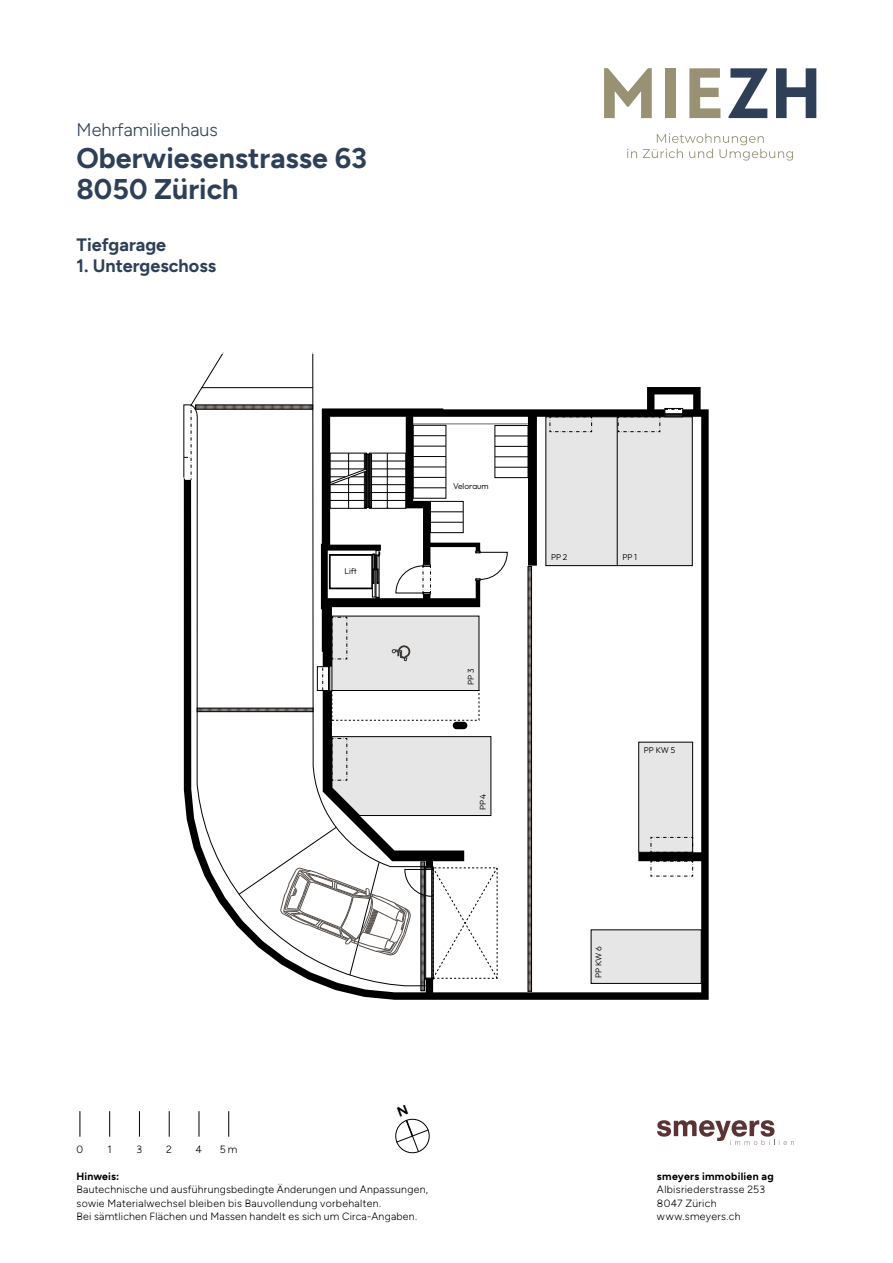
<style>
.page{position:relative;width:893px;height:1263px;background:#fff}
.page>*{position:absolute;margin:0;border:0;box-sizing:border-box;transform-origin:0 0}
.t1{font:700 28.5px/31.5px "Figtree";color:#2e4057}
.t2{font:700 18px "Figtree";color:#2e4057}
.t3{font:300 18px "Figtree";color:#2e4057}
.t4{font:300 10.5px/13.5px "Figtree";letter-spacing:.025em;color:#000}
.t5{font:700 10.5px "Figtree";letter-spacing:.025em;color:#000}
.t6{font:100 8.4px "Outfit";letter-spacing:-.01em;color:#000}
</style>
<div class="page">
<svg style="left:340px;top:387px;width:369px;height:613px"></svg>
<svg style="left:184px;top:480px;width:14px;height:380px"></svg>
<svg style="left:426px;top:565px;width:5px;height:29px"></svg>
<svg style="left:476px;top:551px;width:31px;height:29px"></svg>
<hr style="left:413px;top:435px;width:33px;height:1px;background:#000">
<hr style="left:413px;top:446px;width:33px;height:1px;background:#000">
<hr style="left:413px;top:456px;width:33px;height:1px;background:#000">
<hr style="left:413px;top:467px;width:33px;height:1px;background:#000">
<hr style="left:413px;top:477px;width:33px;height:1px;background:#000">
<hr style="left:413px;top:487px;width:33px;height:1px;background:#000">
<div style="left:495px;top:425px;width:33px;height:53px;border:1px solid #000"></div>
<hr style="left:495px;top:436px;width:33px;height:1px;background:#000">
<hr style="left:495px;top:446px;width:33px;height:1px;background:#000">
<hr style="left:495px;top:456px;width:33px;height:1px;background:#000">
<hr style="left:495px;top:467px;width:33px;height:1px;background:#000">
<div style="left:430px;top:501px;width:33px;height:32px;border:1px solid #000"></div>
<hr style="left:430px;top:511px;width:33px;height:1px;background:#000">
<hr style="left:430px;top:522px;width:33px;height:1px;background:#000">
<div style="left:528px;top:566px;width:4px;height:425px;border:1px solid #000"></div>
<div style="left:546px;top:417px;width:146px;height:149px;border:1px solid #000"></div>
<hr style="left:617px;top:417px;width:1px;height:149px;background:#000">
<svg style="left:550px;top:416px;width:42px;height:16px"></svg>
<div style="left:639px;top:742px;width:54px;height:110px;border:1px solid #000"></div>
<svg style="left:651px;top:861px;width:42px;height:16px"></svg>
<svg style="left:651px;top:837px;width:42px;height:16px"></svg>
<svg style="left:183px;top:355px;width:129px;height:125px"></svg>
<svg style="left:312px;top:355px;width:114px;height:312px"></svg>
<div style="left:665px;top:408px;width:18px;height:6px;border:1px solid #000"></div>
<svg style="left:618px;top:409px;width:65px;height:23px"></svg>
<div style="left:328px;top:666px;width:2px;height:25px;border:1px solid #000"></div>
<div style="left:317px;top:666px;width:12px;height:25px;border:1px solid #000"></div>
<hr style="left:202px;top:387px;width:111px;height:1px;background:#000">
<svg style="left:198px;top:667px;width:299px;height:324px"></svg>
<svg style="left:392px;top:646px;width:18px;height:15px"></svg>
<svg style="left:80px;top:1111px;width:1px;height:26px"></svg>
<svg style="left:109px;top:1111px;width:1px;height:26px"></svg>
<svg style="left:139px;top:1111px;width:1px;height:26px"></svg>
<svg style="left:169px;top:1111px;width:1px;height:26px"></svg>
<svg style="left:199px;top:1111px;width:1px;height:26px"></svg>
<svg style="left:228px;top:1111px;width:1px;height:26px"></svg>
<svg style="left:657px;top:1120px;width:137px;height:25px"></svg>
<svg style="left:604px;top:68px;width:48px;height:50px"></svg>
<svg style="left:689px;top:68px;width:31px;height:50px"></svg>
<svg style="left:728px;top:68px;width:39px;height:50px"></svg>
<svg style="left:776px;top:68px;width:40px;height:50px"></svg>
<div style="left:665px;top:68px;width:11px;height:50px;background:#989173"></div>
<svg style="left:627px;top:149px;width:10px;height:9px"></svg>
<svg style="left:643px;top:133px;width:150px;height:28px"></svg>
<svg style="left:395px;top:1118px;width:35px;height:36px"></svg>
<h2 class="t3" style="left:77px;top:120px;width:143px">Mehrfamilienhaus</h2>
<h1 class="t1" style="left:77px;top:142px;width:292px">Oberwiesenstrasse 63<br>8050 Zürich</h1>
<h2 class="t2" style="left:77px;top:235px;width:91px">Tiefgarage</h2>
<h2 class="t2" style="left:77px;top:256px;width:141px">1. Untergeschoss</h2>
<p class="t6" style="left:344px;top:566px;width:14px">Lift</p>
<p class="t6" style="left:453px;top:482px;width:37px">Veloraum</p>
<p class="t6" style="left:466px;top:685px;width:18px;rotate:-90deg">PP 3</p>
<p class="t6" style="left:478px;top:810px;width:18px;rotate:-90deg">PP 4</p>
<p class="t6" style="left:551px;top:553px;width:18px">PP 2</p>
<p class="t6" style="left:622px;top:553px;width:16px">PP 1</p>
<p class="t6" style="left:644px;top:745px;width:33px">PP KW 5</p>
<p class="t6" style="left:594px;top:978px;width:33px;rotate:-90deg">PP KW 6</p>
<p class="t4" style="left:76px;top:1143px;width:8px">0</p>
<p class="t4" style="left:107px;top:1143px;width:6px">1</p>
<p class="t4" style="left:136px;top:1143px;width:7px">3</p>
<p class="t4" style="left:166px;top:1143px;width:7px">2</p>
<p class="t4" style="left:196px;top:1143px;width:8px">4</p>
<p class="t4" style="left:220px;top:1143px;width:19px">5 m</p>
<p class="t5" style="left:77px;top:1170px;width:44px">Hinweis:</p>
<p class="t4" style="left:77px;top:1183px;width:353px">Bautechnische und ausführungsbedingte Änderungen und Anpassungen, sowie Materialwechsel bleiben bis Bauvollendung vorbehalten.<br>Bei sämtlichen Flächen und Massen handelt es sich um Circa-Angaben.</p>
<p class="t5" style="left:657px;top:1170px;width:118px">smeyers immobilien ag</p>
<p class="t4" style="left:657px;top:1183px;width:110px">Albisriederstrasse 253<br>8047 Zürich www.smeyers.ch</p>
</div>
